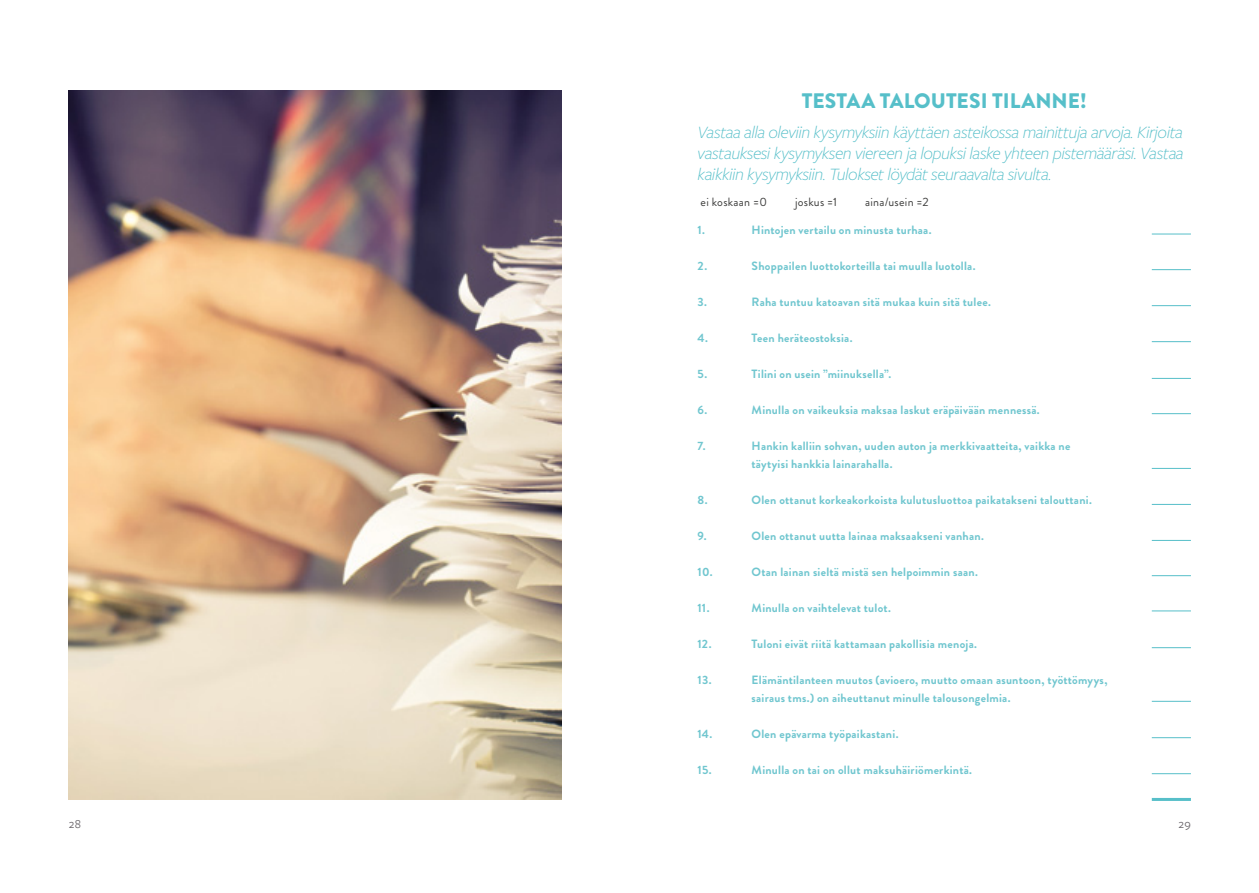
<style>
.page{position:relative;width:1259px;height:893px;background:#fff}
.page>*{position:absolute;margin:0;border:0;box-sizing:border-box;transform-origin:0 0}
.t1{font:900 21px "Brandon Grotesque";color:#56bfc9}
.t2{font:italic 300 18px/21px "Freight Sans Pro";letter-spacing:-.025em;color:#56bfc9;text-align:justify}
.t3{font:12.75px "Freight Sans Pro";color:#69656a}
.t4{font:700 12px/18px "Brandon Grotesque";letter-spacing:.02em;color:#70c6cf}
.t5{font:12px "Brandon Grotesque";letter-spacing:.025em;color:#3c3c3b}
</style>
<div class="page">
<hr style="left:1151px;top:234px;width:40px;height:1px;background:#57bfc9">
<hr style="left:1151px;top:269px;width:40px;height:1px;background:#57bfc9">
<hr style="left:1151px;top:305px;width:40px;height:1px;background:#57bfc9">
<hr style="left:1151px;top:341px;width:40px;height:1px;background:#57bfc9">
<hr style="left:1151px;top:378px;width:40px;height:1px;background:#57bfc9">
<hr style="left:1151px;top:413px;width:40px;height:1px;background:#57bfc9">
<hr style="left:1151px;top:468px;width:40px;height:1px;background:#57bfc9">
<hr style="left:1151px;top:504px;width:40px;height:1px;background:#57bfc9">
<hr style="left:1151px;top:540px;width:40px;height:1px;background:#57bfc9">
<hr style="left:1151px;top:575px;width:40px;height:1px;background:#57bfc9">
<hr style="left:1151px;top:611px;width:40px;height:1px;background:#57bfc9">
<hr style="left:1151px;top:647px;width:40px;height:1px;background:#57bfc9">
<hr style="left:1151px;top:701px;width:40px;height:1px;background:#57bfc9">
<hr style="left:1151px;top:737px;width:40px;height:1px;background:#57bfc9">
<hr style="left:1151px;top:773px;width:40px;height:1px;background:#57bfc9">
<hr style="left:1151px;top:798px;width:40px;height:3px;background:#57bfc9">
<img style="left:68px;top:90px;width:493px;height:709px">
<h1 class="t1" style="left:802px;top:86px;width:286px">TESTAA TALOUTESI TILANNE!</h1>
<h2 class="t2" style="left:697px;top:121px;width:487px">Vastaa alla oleviin kysymyksiin käyttäen asteikossa mainittuja arvoja. Kirjoita vastauksesi kysymyksen viereen ja lopuksi laske yhteen pistemääräsi. Vastaa kaikkiin kysymyksiin. Tulokset löydät seuraavalta sivulta.</h2>
<p class="t5" style="left:700px;top:194px;width:68px">ei koskaan =0</p>
<p class="t5" style="left:795px;top:194px;width:44px">joskus =1</p>
<p class="t5" style="left:865px;top:194px;width:65px">aina/usein =2</p>
<p class="t4" style="left:697px;top:221px;width:9px">1.</p>
<p class="t4" style="left:751px;top:221px;width:182px">Hintojen vertailu on minusta turhaa.</p>
<p class="t4" style="left:697px;top:257px;width:11px">2.</p>
<p class="t4" style="left:751px;top:257px;width:225px">Shoppailen luottokorteilla tai muulla luotolla.</p>
<p class="t4" style="left:697px;top:293px;width:11px">3.</p>
<p class="t4" style="left:751px;top:293px;width:241px">Raha tuntuu katoavan sitä mukaa kuin sitä tulee.</p>
<p class="t4" style="left:697px;top:329px;width:12px">4.</p>
<p class="t4" style="left:751px;top:329px;width:102px">Teen heräteostoksia.</p>
<p class="t4" style="left:697px;top:365px;width:11px">5.</p>
<p class="t4" style="left:751px;top:365px;width:141px">Tilini on usein ”miinuksella”.</p>
<p class="t4" style="left:697px;top:401px;width:11px">6.</p>
<p class="t4" style="left:751px;top:401px;width:290px">Minulla on vaikeuksia maksaa laskut eräpäivään mennessä.</p>
<p class="t4" style="left:697px;top:437px;width:10px">7.</p>
<p class="t4" style="left:751px;top:437px;width:320px">Hankin kalliin sohvan, uuden auton ja merkkivaatteita, vaikka ne täytyisi hankkia lainarahalla.</p>
<p class="t4" style="left:697px;top:491px;width:12px">8.</p>
<p class="t4" style="left:751px;top:491px;width:342px">Olen ottanut korkeakorkoista kulutusluottoa paikatakseni talouttani.</p>
<p class="t4" style="left:697px;top:527px;width:11px">9.</p>
<p class="t4" style="left:751px;top:527px;width:234px">Olen ottanut uutta lainaa maksaakseni vanhan.</p>
<p class="t4" style="left:697px;top:563px;width:17px">10.</p>
<p class="t4" style="left:751px;top:563px;width:228px">Otan lainan sieltä mistä sen helpoimmin saan.</p>
<p class="t4" style="left:697px;top:599px;width:13px">11.</p>
<p class="t4" style="left:751px;top:599px;width:141px">Minulla on vaihtelevat tulot.</p>
<p class="t4" style="left:697px;top:635px;width:16px">12.</p>
<p class="t4" style="left:751px;top:635px;width:227px">Tuloni eivät riitä kattamaan pakollisia menoja.</p>
<p class="t4" style="left:697px;top:671px;width:16px">13.</p>
<p class="t4" style="left:751px;top:671px;width:357px">Elämäntilanteen muutos (avioero, muutto omaan asuntoon, työttömyys, sairaus tms.) on aiheuttanut minulle talousongelmia.</p>
<p class="t4" style="left:697px;top:725px;width:16px">14.</p>
<p class="t4" style="left:751px;top:725px;width:148px">Olen epävarma työpaikastani.</p>
<p class="t4" style="left:697px;top:761px;width:16px">15.</p>
<p class="t4" style="left:751px;top:761px;width:222px">Minulla on tai on ollut maksuhäiriömerkintä.</p>
<p class="t3" style="left:69px;top:816px;width:14px">28</p>
<p class="t3" style="left:1178px;top:816px;width:14px">29</p>
</div>
